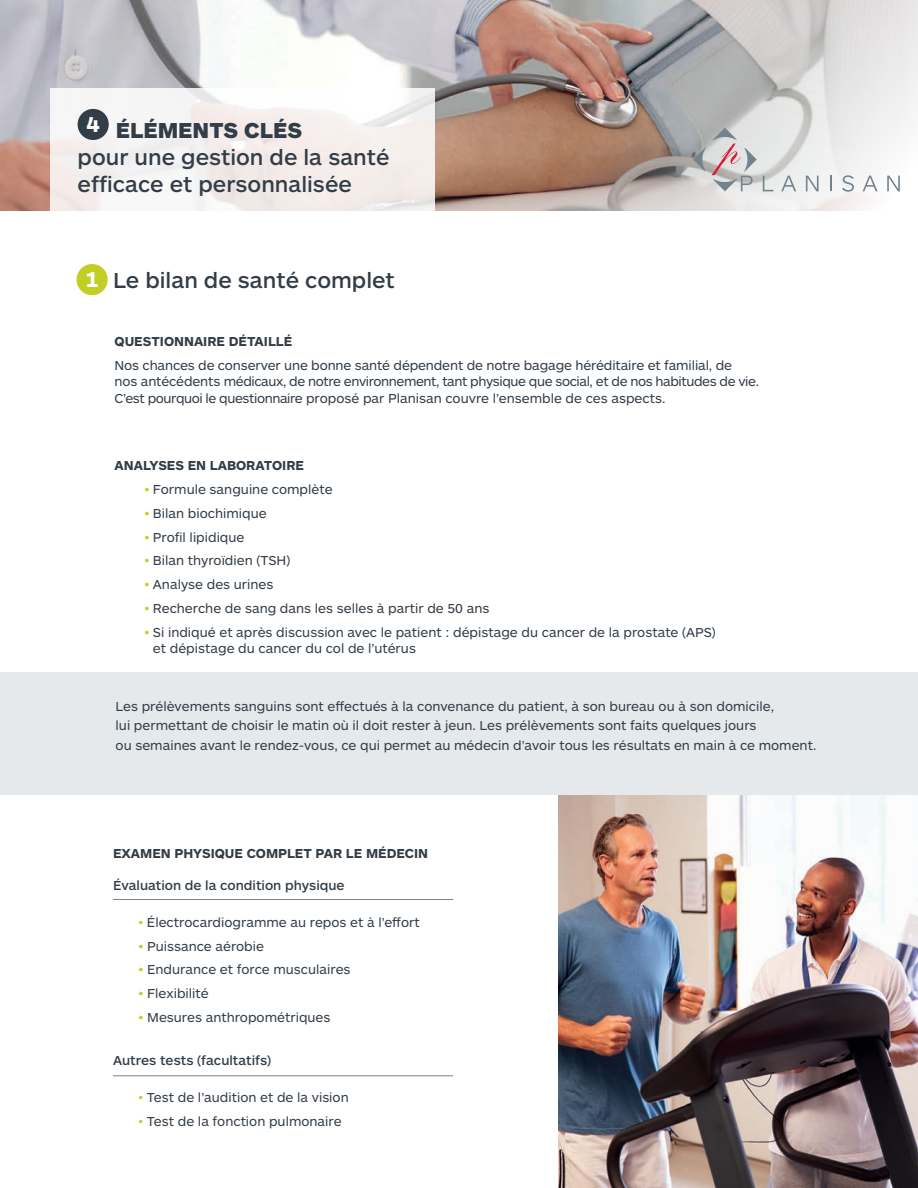
<style>
.page{position:relative;width:918px;height:1188px;background:#fff}
.page>*{position:absolute;margin:0;border:0;box-sizing:border-box;transform-origin:0 0}
.t1{font:500 22.5px/27px "ARS Maquette Pro";color:#323d47}
.t2{font:900 22.5px "ARS Maquette Pro";color:#323d47}
.t3{font:700 22.35px "ARS Maquette Pro";color:#fff}
.t4{font:13.5px/16.2px "ARS Maquette Pro";color:#323d47}
.t5{font:700 13.5px "ARS Maquette Pro";color:#323d47}
.t6{font:500 13.5px "ARS Maquette Pro";color:#323d47}
.s1{color:#c1ce23}
.s2{font-weight:300;color:#c1ce23}
</style>
<div class="page">
<img style="left:0;top:0;width:472px;height:210px">
<svg style="left:472px;top:0;width:446px;height:211px;background:#c1b3ad"></svg>
<img style="left:558px;top:795px;width:360px;height:393px">
<svg style="left:50px;top:89px;width:385px;height:122px;fill:#f5efed"></svg>
<div style="left:0;top:672px;width:918px;height:123px;background:#e5e9ec"></div>
<hr style="left:113px;top:1076px;width:340px;height:1px;background:#73838d">
<hr style="left:113px;top:899px;width:340px;height:1px;background:#73838d">
<div style="left:77px;top:264px;width:31px;height:31px;background:#c1ce23;border-radius:50%"></div>
<div style="left:78px;top:109px;width:31px;height:31px;background:#323d47;border-radius:50%"></div>
<svg style="left:693px;top:147px;width:13px;height:24px"></svg>
<svg style="left:712px;top:128px;width:45px;height:63px;background:#cbc5c6"></svg>
<svg style="left:763px;top:176px;width:10px;height:15px"></svg>
<svg style="left:781px;top:176px;width:15px;height:15px"></svg>
<svg style="left:806px;top:176px;width:13px;height:15px"></svg>
<svg style="left:830px;top:176px;width:2px;height:15px"></svg>
<svg style="left:842px;top:175px;width:12px;height:17px"></svg>
<svg style="left:863px;top:176px;width:15px;height:15px"></svg>
<svg style="left:887px;top:176px;width:13px;height:15px"></svg>
<h2 class="t3" style="left:87px;top:110px;width:15px">4</h2>
<h1 class="t2" style="left:116px;top:115px;width:188px">ÉLÉMENTS CLÉS</h1>
<h1 class="t1" style="left:78px;top:142px;width:313px">pour une gestion de la santé efficace et personnalisée</h1>
<h2 class="t3" style="left:85px;top:265px;width:15px">1</h2>
<h1 class="t1" style="left:113px;top:265px;width:283px">Le bilan de santé complet</h1>
<p class="t5" style="left:115px;top:332px;width:179px">QUESTIONNAIRE DÉTAILLÉ</p>
<p class="t4" style="left:115px;top:357px;width:646px">Nos chances de conserver une bonne santé dépendent de notre bagage héréditaire et familial, de<br>nos antécédents médicaux, de notre environnement, tant physique que social, et de nos habitudes de vie.<br>C’est pourquoi le questionnaire proposé par Planisan couvre l’ensemble de ces aspects.</p>
<p class="t5" style="left:115px;top:457px;width:191px">ANALYSES EN LABORATOIRE</p>
<p class="t4" style="left:144px;top:481px;width:190px"><span class="s1">•</span> Formule sanguine complète</p>
<p class="t4" style="left:144px;top:504px;width:124px"><span class="s1">•</span> Bilan biochimique</p>
<p class="t4" style="left:144px;top:528px;width:102px"><span class="s1">•</span> Profil lipidique</p>
<p class="t4" style="left:144px;top:552px;width:147px"><span class="s1">•</span> Bilan thyroïdien (TSH)</p>
<p class="t4" style="left:144px;top:576px;width:131px"><span class="s1">•</span> Analyse des urines</p>
<p class="t4" style="left:144px;top:599px;width:347px"><span class="s1">•</span> Recherche de sang dans les selles à partir de 50 ans</p>
<p class="t4" style="left:153px;top:623px;width:564px;text-indent:-9px"><span class="s1">•</span> Si indiqué et après discussion avec le patient : dépistage du cancer de la prostate (APS) et dépistage du cancer du col de l’utérus</p>
<p class="t4" style="left:116px;top:695px;width:702px;line-height:19.5px">Les prélèvements sanguins sont effectués à la convenance du patient, à son bureau ou à son domicile,<br>lui permettant de choisir le matin où il doit rester à jeun. Les prélèvements sont faits quelques jours<br>ou semaines avant le rendez-vous, ce qui permet au médecin d’avoir tous les résultats en main à ce moment.</p>
<p class="t5" style="left:113px;top:845px;width:317px">EXAMEN PHYSIQUE COMPLET PAR LE MÉDECIN</p>
<p class="t6" style="left:113px;top:876px;width:233px">Évaluation de la condition physique</p>
<p class="t4" style="left:139px;top:913px;width:283px"><span class="s2">•</span> Électrocardiogramme au repos et à l’effort</p>
<p class="t4" style="left:139px;top:937px;width:127px"><span class="s1">•</span> Puissance aérobie</p>
<p class="t4" style="left:139px;top:961px;width:214px"><span class="s1">•</span> Endurance et force musculaires</p>
<p class="t4" style="left:139px;top:985px;width:72px"><span class="s1">•</span> Flexibilité</p>
<p class="t4" style="left:139px;top:1008px;width:193px"><span class="s1">•</span> Mesures anthropométriques</p>
<p class="t6" style="left:113px;top:1052px;width:160px">Autres tests (facultatifs)</p>
<p class="t4" style="left:139px;top:1089px;width:212px"><span class="s2">•</span> Test de l’audition et de la vision</p>
<p class="t4" style="left:139px;top:1113px;width:205px"><span class="s2">•</span> Test de la fonction pulmonaire</p>
</div>
